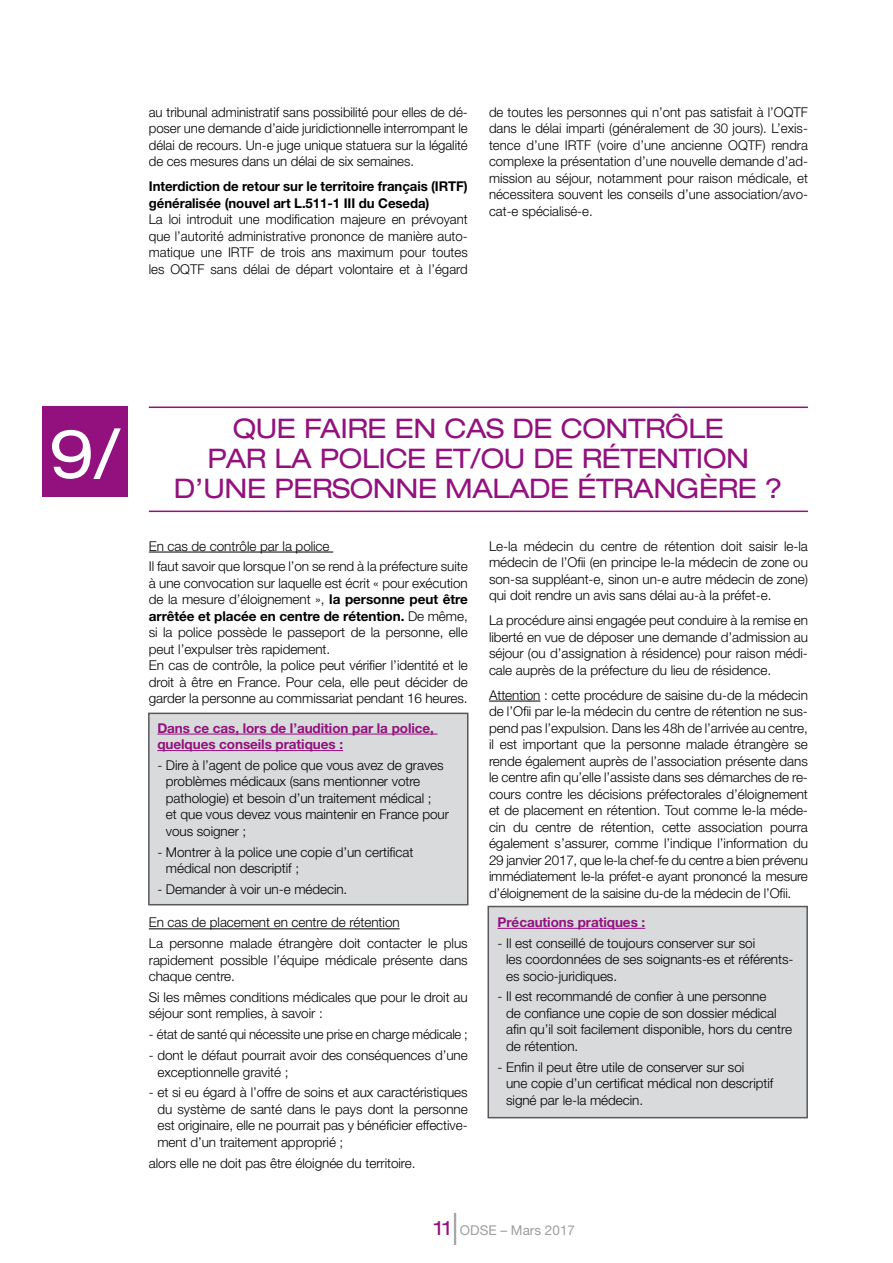
<style>
.page{position:relative;width:893px;height:1263px;background:#fff}
.page>*{position:absolute;margin:0;border:0;box-sizing:border-box;transform-origin:0 0}
.t1{font:expanded 67.5px "Helvetica Neue";color:#fff}
.t2{font:100 expanded 45px "Helvetica Neue";color:#9c9e9f}
.t3{font:expanded 27px/30px "Helvetica Neue";letter-spacing:-.015em;color:#93117e;text-align:center}
.t4{font:expanded 19.5px "Helvetica Neue";color:#93117e}
.t5{font:300 13.5px/16.5px "Helvetica Neue";letter-spacing:-.005em;color:#000}
.t6{font:700 13.5px/16.5px "Helvetica Neue";letter-spacing:-.005em;color:#000}
.t7{font:700 13.5px/16.5px "Helvetica Neue";letter-spacing:-.005em;color:#93117e}
.t8{font:13.5px "Helvetica Neue";color:#9c9e9f}
.s1{font-weight:700}
</style>
<div class="page">
<div style="left:487px;top:906px;width:321px;height:212px;background:#d9dadb;border:2px solid #58585a"></div>
<div style="left:148px;top:713px;width:320px;height:192px;background:#d9dadb;border:2px solid #58585a"></div>
<hr style="left:149px;top:406px;width:659px;height:2px;background:#93117e">
<hr style="left:149px;top:511px;width:659px;height:1px;background:#93117e">
<div style="left:43px;top:406px;width:85px;height:91px;background:#93117e"></div>
<hr style="left:149px;top:552px;width:184px;height:1px;background:#000">
<hr style="left:157px;top:734px;width:281px;height:1px;background:#93117e">
<hr style="left:157px;top:750px;width:186px;height:1px;background:#93117e">
<hr style="left:149px;top:928px;width:251px;height:1px;background:#000">
<hr style="left:489px;top:701px;width:51px;height:1px;background:#000">
<hr style="left:497px;top:928px;width:148px;height:1px;background:#93117e">
<p class="t5" style="left:149px;top:104px;width:320px;text-align:justify">au tribunal administratif sans possibilité pour elles de dé&shy;poser une demande d’aide juridictionnelle interrompant le délai de recours. Un-e juge unique statuera sur la légalité de ces mesures dans un délai de six semaines.</p>
<p class="t6" style="left:149px;top:178px;width:320px">Interdiction de retour sur le territoire français (IRTF) généralisée (nouvel art L.511-1 III du Ceseda)</p>
<p class="t5" style="left:149px;top:211px;width:320px;text-align:justify">La loi introduit une modification majeure en prévoyant que l’autorité administrative prononce de manière auto&shy;matique une IRTF de trois ans maximum pour toutes les OQTF sans délai de départ volontaire et à l’égard</p>
<p class="t5" style="left:489px;top:104px;width:320px;text-align:justify">de toutes les personnes qui n’ont pas satisfait à l’OQTF dans le délai imparti (généralement de 30 jours). L’exis&shy;tence d’une IRTF (voire d’une ancienne OQTF) rendra complexe la présentation d’une nouvelle demande d’ad&shy;mission au séjour, notamment pour raison médicale, et nécessitera souvent les conseils d’une association/avo&shy;cat-e spécialisé-e.</p>
<h1 class="t1" style="left:49px;top:413px;width:73px">9/</h1>
<h3 class="t3" style="left:208px;top:413px;width:543px">QUE FAIRE EN CAS DE CONTRÔLE<br>PAR LA POLICE ET/OU DE RÉTENTION</h3>
<h3 class="t3" style="left:174px;top:473px;width:611px">D’UNE PERSONNE MALADE ÉTRANGÈRE ?</h3>
<p class="t5" style="left:149px;top:535px;width:320px;line-height:20.7px">En cas de contrôle par la police<br>Il faut savoir que lorsque l’on se rend à la préfecture suite</p>
<p class="t5" style="left:149px;top:575px;width:320px">à une convocation sur laquelle est écrit « pour exécution de la mesure d’éloignement », <span class="s1">la personne peut être arrêtée et placée en centre de rétention.</span> De même, si la police possède le passeport de la personne, elle peut l’expulser très rapidement.<br>En cas de contrôle, la police peut vérifier l’identité et le droit à être en France. Pour cela, elle peut décider de garder la personne au commissariat pendant 16 heures.</p>
<p class="t7" style="left:157px;top:719px;width:278px">Dans ce cas, lors de l’audition par la police, quelques conseils pratiques :</p>
<p class="t5" style="left:166px;top:757px;width:284px;text-indent:-9px">- Dire à l’agent de police que vous avez de graves problèmes médicaux (sans mentionner votre pathologie) et besoin d’un traitement médical ;<br>et que vous devez vous maintenir en France pour vous soigner ;</p>
<p class="t5" style="left:166px;top:843px;width:249px;text-indent:-9px">- Montrer à la police une copie d’un certificat médical non descriptif ;</p>
<p class="t5" style="left:157px;top:880px;width:192px">- Demander à voir un-e médecin.</p>
<p class="t5" style="left:149px;top:912px;width:320px;line-height:20.7px">En cas de placement en centre de rétention<br>La personne malade étrangère doit contacter le plus</p>
<p class="t5" style="left:149px;top:951px;width:320px">rapidement possible l’équipe médicale présente dans chaque centre.</p>
<p class="t5" style="left:149px;top:988px;width:320px">Si les mêmes conditions médicales que pour le droit au séjour sont remplies, à savoir :</p>
<p class="t5" style="left:149px;top:1026px;width:320px">- état de santé qui nécessite une prise en charge médicale ;</p>
<p class="t5" style="left:157px;top:1047px;width:312px;text-indent:-9px">- dont le défaut pourrait avoir des conséquences d’une exceptionnelle gravité ;</p>
<p class="t5" style="left:157px;top:1084px;width:312px;text-align:justify;text-indent:-9px">- et si eu égard à l’offre de soins et aux caractéristiques du système de santé dans le pays dont la personne est originaire, elle ne pourrait pas y bénéficier effective&shy;ment d’un traitement approprié ;</p>
<p class="t5" style="left:149px;top:1154px;width:268px">alors elle ne doit pas être éloignée du territoire.</p>
<p class="t5" style="left:489px;top:537px;width:320px;text-align:justify">Le-la médecin du centre de rétention doit saisir le-la médecin de l’Ofii (en principe le-la médecin de zone ou son-sa suppléant-e, sinon un-e autre médecin de zone) qui doit rendre un avis sans délai au-à la préfet-e.</p>
<p class="t5" style="left:489px;top:612px;width:320px;text-align:justify">La procédure ainsi engagée peut conduire à la remise en liberté en vue de déposer une demande d’admission au séjour (ou d’assignation à résidence) pour raison médi&shy;cale auprès de la préfecture du lieu de résidence.</p>
<p class="t5" style="left:489px;top:686px;width:320px;text-align:justify">Attention : cette procédure de saisine du-de la médecin de l’Ofii par le-la médecin du centre de rétention ne sus&shy;pend pas l’expulsion. Dans les 48h de l’arrivée au centre, il est important que la personne malade étrangère se rende également auprès de l’association présente dans le centre afin qu’elle l’assiste dans ses démarches de re&shy;cours contre les décisions préfectorales d’éloignement et de placement en rétention. Tout comme le-la méde&shy;cin du centre de rétention, cette association pourra également s’assurer, comme l’indique l’information du 29 janvier 2017, que le-la chef-fe du centre a bien prévenu immédiatement le-la préfet-e ayant prononcé la mesure d’éloignement de la saisine du-de la médecin de l’Ofii.</p>
<p class="t7" style="left:497px;top:913px;width:149px">Précautions pratiques :</p>
<p class="t5" style="left:506px;top:934px;width:289px;text-indent:-9px">- Il est conseillé de toujours conserver sur soi<br>les coordonnées de ses soignants-es et référents&shy;es socio-juridiques.</p>
<p class="t5" style="left:506px;top:988px;width:287px;text-indent:-9px">- Il est recommandé de confier à une personne<br>de confiance une copie de son dossier médical afin qu’il soit facilement disponible, hors du centre de rétention.</p>
<p class="t5" style="left:506px;top:1058px;width:269px;text-indent:-9px">- Enfin il peut être utile de conserver sur soi<br>une copie d’un certificat médical non descriptif signé par le-la médecin.</p>
<h3 class="t4" style="left:434px;top:1216px;width:19px">11</h3>
<h2 class="t2" style="left:451px;top:1202px;width:9px">l</h2>
<p class="t8" style="left:460px;top:1222px;width:117px">ODSE – Mars 2017</p>
</div>
